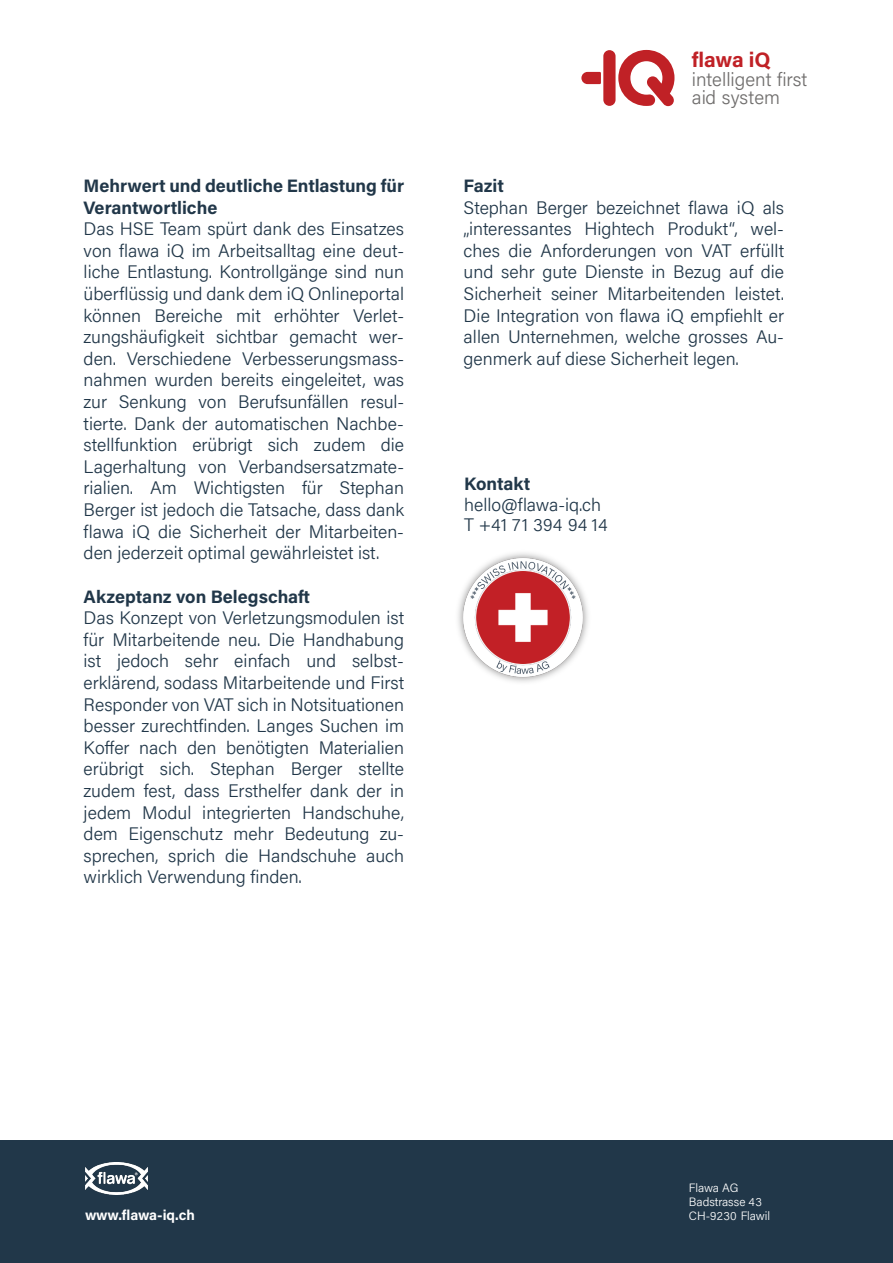
<style>
.page{position:relative;width:893px;height:1263px;background:#fff}
.page>*{position:absolute;margin:0;border:0;box-sizing:border-box;transform-origin:0 0}
.t1{font:700 21px "Acumin Pro";letter-spacing:-.005em;color:#c02126}
.t2{font:300 19.05px/18.6px "Acumin Pro";color:#706e6d}
.t3{font:300 18px/21.6px "Acumin Pro";color:#213749;text-align:justify}
.t4{font:700 18px/21.6px "Acumin Pro";color:#213749}
.t5{font:700 14.25px "Acumin Pro";letter-spacing:-.01em;color:#fff}
.t6{font:300 12px/14.4px "Acumin Pro";letter-spacing:-.005em;color:#fff}
</style>
<div class="page">
<div style="left:0;top:1141px;width:893px;height:122px;background:#213749"></div>
<img style="left:85px;top:1162px;width:62px;height:32px">
<div style="left:603px;top:50px;width:13px;height:56px;background:#c02126;border-radius:6px"></div>
<svg style="left:618px;top:50px;width:56px;height:56px"></svg>
<svg style="left:581px;top:72px;width:20px;height:12px"></svg>
<img style="left:458px;top:553px;width:130px;height:129px">
<p class="t4" style="left:84px;top:176px;width:322px">Mehrwert und deutliche Entlastung für<br>Verantwortliche</p>
<p class="t3" style="left:84px;top:217px;width:322px">Das HSE Team spürt dank des Einsatzes von flawa iQ im Arbeitsalltag eine deut&shy;liche Entlastung. Kontrollgänge sind nun überflüssig und dank dem iQ Onlineportal können Bereiche mit erhöhter Verlet&shy;zungshäufigkeit sichtbar gemacht wer&shy;den. Verschiedene Verbesserungsmass&shy;nahmen wurden bereits eingeleitet, was zur Senkung von Berufsunfällen resul&shy;tierte. Dank der automatischen Nachbe&shy;stellfunktion erübrigt sich zudem die Lagerhaltung von Verbandsersatzmate&shy;rialien. Am Wichtigsten für Stephan Berger ist jedoch die Tatsache, dass dank flawa iQ die Sicherheit der Mitarbeiten&shy;den jederzeit optimal gewährleistet ist.</p>
<p class="t4" style="left:84px;top:587px;width:228px">Akzeptanz von Belegschaft</p>
<p class="t3" style="left:84px;top:606px;width:322px">Das Konzept von Verletzungsmodulen ist für Mitarbeitende neu. Die Handhabung ist jedoch sehr einfach und selbst&shy;erklärend, sodass Mitarbeitende und First Responder von VAT sich in Notsituationen besser zurechtfinden. Langes Suchen im Koffer nach den benötigten Materialien erübrigt sich. Stephan Berger stellte zudem fest, dass Ersthelfer dank der in jedem Modul integrierten Handschuhe, dem Eigenschutz mehr Bedeutung zu&shy;sprechen, sprich die Handschuhe auch wirklich Verwendung finden.</p>
<p class="t1" style="left:692px;top:51px;width:80px">flawa iQ</p>
<p class="t2" style="left:692px;top:69px;width:117px">intelligent first aid system</p>
<p class="t4" style="left:464px;top:176px;width:42px">Fazit</p>
<p class="t3" style="left:464px;top:196px;width:322px">Stephan Berger bezeichnet flawa iQ als „interessantes Hightech Produkt“, wel&shy;ches die Anforderungen von VAT erfüllt und sehr gute Dienste in Bezug auf die Sicherheit seiner Mitarbeitenden leistet.<br>Die Integration von flawa iQ empfiehlt er allen Unternehmen, welche grosses Au&shy;genmerk auf diese Sicherheit legen.</p>
<p class="t4" style="left:464px;top:475px;width:68px">Kontakt</p>
<p class="t3" style="left:464px;top:493px;width:145px;line-height:20.4px">hello@flawa-iq.ch<br>T +41 71 394 94 14</p>
<p class="t6" style="left:689px;top:1180px;width:75px">Flawa AG<br>Badstrasse 43</p>
<p class="t5" style="left:85px;top:1210px;width:111px">www.flawa-iq.ch</p>
<p class="t6" style="left:689px;top:1208px;width:83px">CH-9230 Flawil</p>
</div>
